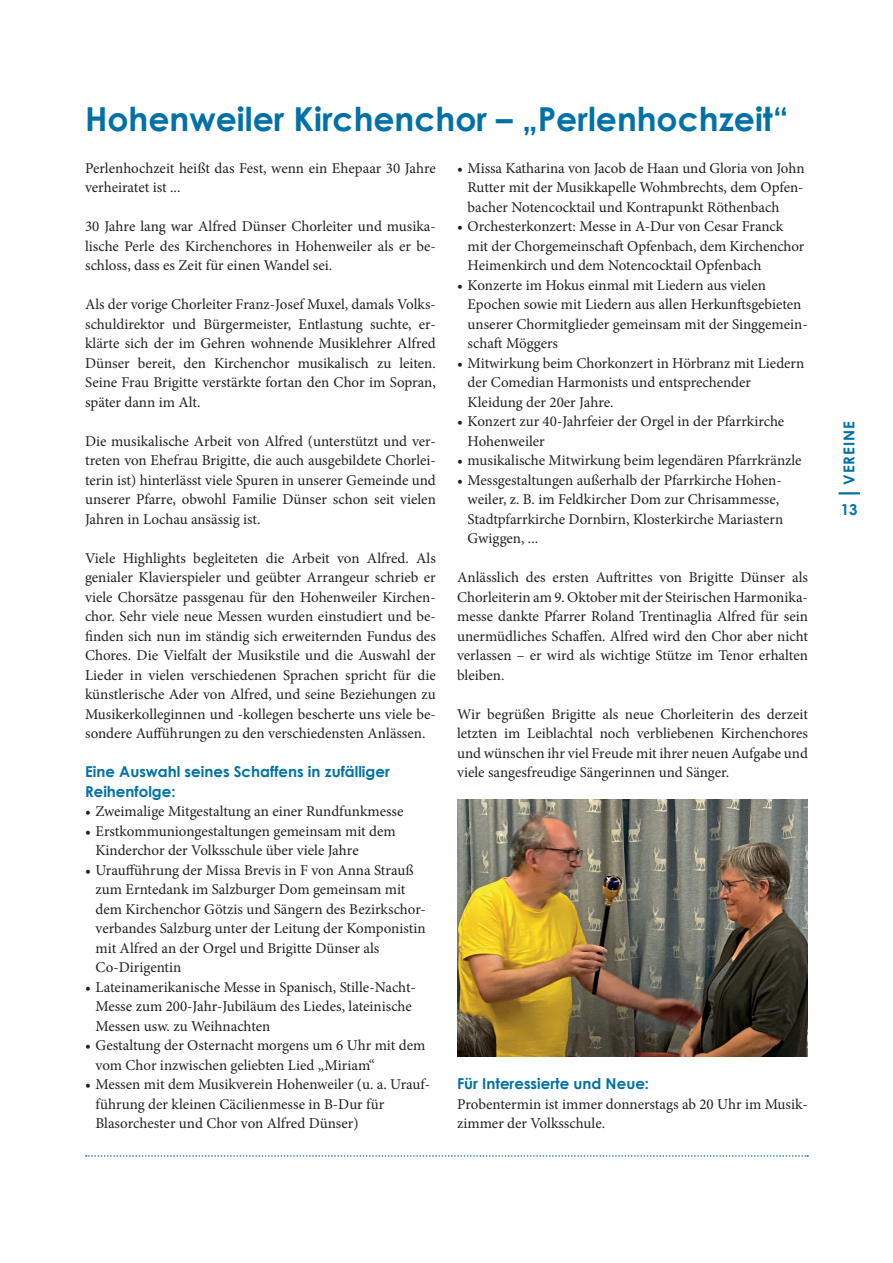
<style>
.page{position:relative;width:893px;height:1263px;background:#fff}
.page>*{position:absolute;margin:0;border:0;box-sizing:border-box;transform-origin:0 0}
.t1{font:700 33px "Century Gothic";color:#0071a7}
.t2{font:15px/19.5px "Minion Pro";color:#231f20}
.t3{font:700 15px/19.5px "Century Gothic";color:#0071a7}
.t4{font:700 15px "Century Gothic";letter-spacing:.065em;color:#0071a7}
</style>
<div class="page">
<hr style="left:838px;top:492px;width:22px;height:2px;background:#0071a7">
<img style="left:457px;top:799px;width:351px;height:258px">
<svg style="left:86px;top:1155px;width:722px;height:2px"></svg>
<h1 class="t1" style="left:85px;top:98px;width:705px">Hohenweiler Kirchenchor – „Perlenhochzeit“</h1>
<p class="t2" style="left:85px;top:158px;width:352px">Perlenhochzeit heißt das Fest, wenn ein Ehepaar 30 Jahre verheiratet ist ...</p>
<p class="t2" style="left:85px;top:217px;width:352px;text-align:justify">30 Jahre lang war Alfred Dünser Chorleiter und musika&shy;lische Perle des Kirchenchores in Hohenweiler als er be&shy;schloss, dass es Zeit für einen Wandel sei.</p>
<p class="t2" style="left:85px;top:295px;width:352px;text-align:justify">Als der vorige Chorleiter Franz-Josef Muxel, damals Volks&shy;schuldirektor und Bürgermeister, Entlastung suchte, er&shy;klärte sich der im Gehren wohnende Musiklehrer Alfred Dünser bereit, den Kirchenchor musikalisch zu leiten.<br>Seine Frau Brigitte verstärkte fortan den Chor im Sopran, später dann im Alt.</p>
<p class="t2" style="left:85px;top:431px;width:352px;text-align:justify">Die musikalische Arbeit von Alfred (unterstützt und ver&shy;treten von Ehefrau Brigitte, die auch ausgebildete Chorlei&shy;terin ist) hinterlässt viele Spuren in unserer Gemeinde und unserer Pfarre, obwohl Familie Dünser schon seit vielen Jahren in Lochau ansässig ist.</p>
<p class="t2" style="left:85px;top:548px;width:352px;text-align:justify">Viele Highlights begleiteten die Arbeit von Alfred. Als genialer Klavierspieler und geübter Arrangeur schrieb er viele Chorsätze passgenau für den Hohenweiler Kirchen&shy;chor. Sehr viele neue Messen wurden einstudiert und be&shy;finden sich nun im ständig sich erweiternden Fundus des Chores. Die Vielfalt der Musikstile und die Auswahl der Lieder in vielen verschiedenen Sprachen spricht für die künstlerische Ader von Alfred, und seine Beziehungen zu Musikerkolleginnen und -kollegen bescherte uns viele be&shy;sondere Aufführungen zu den verschiedensten Anlässen.</p>
<p class="t3" style="left:85px;top:761px;width:306px">Eine Auswahl seines Schaffens in zufälliger<br>Reihenfolge:</p>
<p class="t2" style="left:85px;top:802px;width:320px">• Zweimalige Mitgestaltung an einer Rundfunkmesse</p>
<p class="t2" style="left:96px;top:821px;width:302px;text-indent:-10px">• Erstkommuniongestaltungen gemeinsam mit dem<br>Kinderchor der Volksschule über viele Jahre</p>
<p class="t2" style="left:96px;top:860px;width:332px;text-indent:-10px">• Uraufführung der Missa Brevis in F von Anna Strauß zum Erntedank im Salzburger Dom gemeinsam mit dem Kirchenchor Götzis und Sängern des Bezirkschor&shy;verbandes Salzburg unter der Leitung der Komponistin mit Alfred an der Orgel und Brigitte Dünser als Co-Dirigentin</p>
<p class="t2" style="left:96px;top:977px;width:322px;text-indent:-10px">• Lateinamerikanische Messe in Spanisch, Stille-Nacht-<br>Messe zum 200-Jahr-Jubiläum des Liedes, lateinische<br>Messen usw. zu Weihnachten</p>
<p class="t2" style="left:96px;top:1036px;width:331px;text-indent:-10px">• Gestaltung der Osternacht morgens um 6 Uhr mit dem vom Chor inzwischen geliebten Lied „Miriam“</p>
<p class="t2" style="left:96px;top:1075px;width:336px;text-indent:-10px">• Messen mit dem Musikverein Hohenweiler (u. a. Urauf&shy;führung der kleinen Cäcilienmesse in B-Dur für<br>Blasorchester und Chor von Alfred Dünser)</p>
<p class="t2" style="left:468px;top:158px;width:338px;text-align:justify;text-indent:-10px">• Missa Katharina von Jacob de Haan und Gloria von John Rutter mit der Musikkapelle Wohmbrechts, dem Opfen&shy;bacher Notencocktail und Kontrapunkt Röthenbach</p>
<p class="t2" style="left:468px;top:217px;width:338px;text-indent:-10px">• Orchesterkonzert: Messe in A-Dur von Cesar Franck mit der Chorgemeinschaft Opfenbach, dem Kirchenchor<br>Heimenkirch und dem Notencocktail Opfenbach</p>
<p class="t2" style="left:468px;top:275px;width:342px;text-indent:-10px">• Konzerte im Hokus einmal mit Liedern aus vielen Epochen sowie mit Liedern aus allen Herkunftsgebieten unserer Chormitglieder gemeinsam mit der Singgemein&shy;schaft Möggers</p>
<p class="t2" style="left:468px;top:353px;width:338px;text-indent:-10px">• Mitwirkung beim Chorkonzert in Hörbranz mit Liedern der Comedian Harmonists und entsprechender<br>Kleidung der 20er Jahre.</p>
<p class="t2" style="left:468px;top:412px;width:318px;text-indent:-11px">• Konzert zur 40-Jahrfeier der Orgel in der Pfarrkirche<br>Hohenweiler</p>
<p class="t2" style="left:457px;top:451px;width:346px">• musikalische Mitwirkung beim legendären Pfarrkränzle</p>
<p class="t2" style="left:468px;top:470px;width:317px;text-indent:-11px">• Messgestaltungen außerhalb der Pfarrkirche Hohen&shy;weiler, z. B. im Feldkircher Dom zur Chrisammesse, Stadtpfarrkirche Dornbirn, Klosterkirche Mariastern Gwiggen, ...</p>
<p class="t2" style="left:457px;top:568px;width:352px;text-align:justify">Anlässlich des ersten Auftrittes von Brigitte Dünser als Chorleiterin am 9. Oktober mit der Steirischen Harmonika&shy;messe dankte Pfarrer Roland Trentinaglia Alfred für sein unermüdliches Schaffen. Alfred wird den Chor aber nicht verlassen – er wird als wichtige Stütze im Tenor erhalten bleiben.</p>
<p class="t2" style="left:457px;top:704px;width:352px;text-align:justify">Wir begrüßen Brigitte als neue Chorleiterin des derzeit letzten im Leiblachtal noch verbliebenen Kirchenchores und wünschen ihr viel Freude mit ihrer neuen Aufgabe und viele sangesfreudige Sängerinnen und Sänger.</p>
<p class="t3" style="left:457px;top:1073px;width:193px">Für Interessierte und Neue:</p>
<p class="t2" style="left:457px;top:1094px;width:352px">Probentermin ist immer donnerstags ab 20 Uhr im Musik&shy;zimmer der Volksschule.</p>
<p class="t4" style="left:840px;top:485px;width:65px;rotate:-90deg">VEREINE</p>
<p class="t3" style="left:841px;top:500px;width:18px">13</p>
</div>
